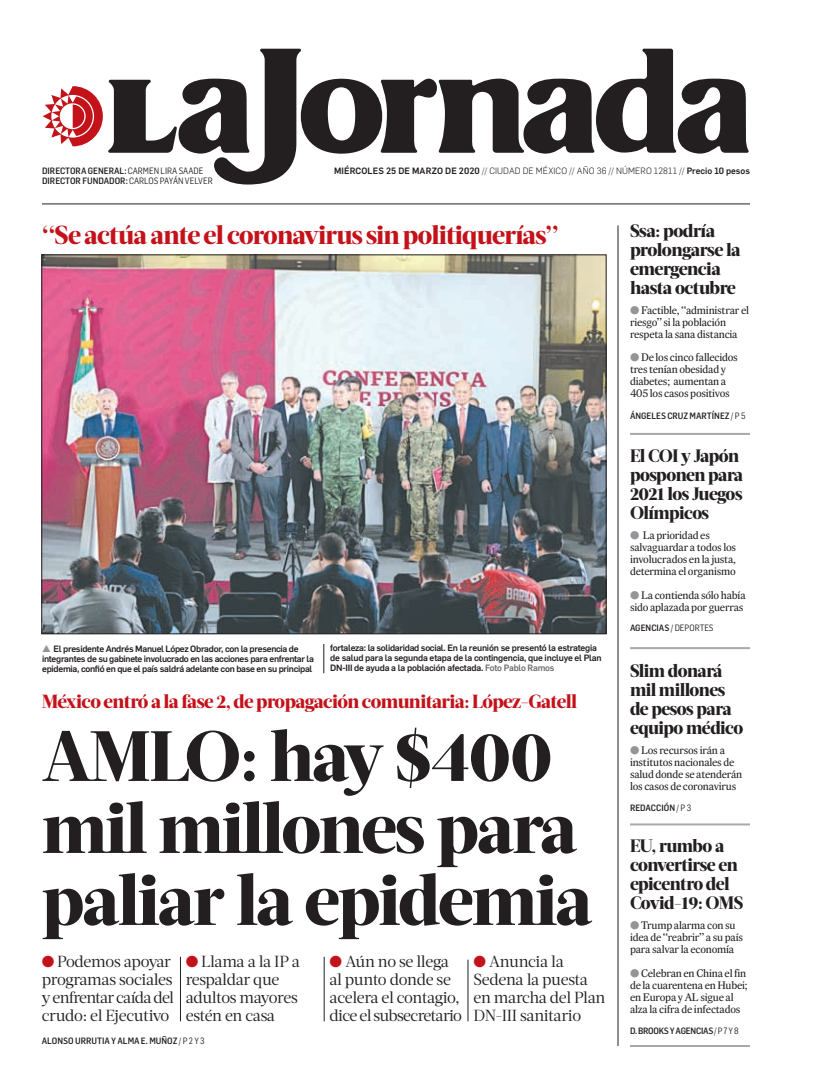
<style>
.page{position:relative;width:822px;height:1089px;background:#fff}
.page>*{position:absolute;margin:0;border:0;box-sizing:border-box;transform-origin:0 0}
.t1{font:800 71px/72px "Acta Headline";letter-spacing:-.03em;color:#231f20}
.t2{font:800 26px "Acta Headline";letter-spacing:-.03em;color:#c4121a}
.t3{font:800 19px "Acta Headline";letter-spacing:-.03em;color:#c4121a}
.t4{font:800 18px/19px "Acta Headline";letter-spacing:-.03em;color:#231f20}
.t5{font:16px/18px "Acta Deck";letter-spacing:-.025em;color:#231f20}
.t6{font:11px/12px "Expresso Tx";letter-spacing:-.02em;color:#231f20}
.t7{font:500 9px/10px "Flama";letter-spacing:-.035em;color:#231f20}
.t8{font:500 9px "Flama Semicond";color:#231f20}
.t9{font:300 9px "Flama";letter-spacing:.01em;color:#231f20}
.t10{font:500 9px "Flama Semicond";letter-spacing:-.025em;color:#231f20}
.t11{font:9px "Flama Semicond";color:#231f20}
.s1{font-weight:400}
.s2{font-weight:500}
.s3{color:#939598}
.s4{color:#6c6d70}
.s5{color:#c4121a}
</style>
<div class="page">
<svg style="left:43px;top:49px;width:706px;height:136px"></svg>
<hr style="left:42px;top:204px;width:708px;height:1px;background:#231f20">
<hr style="left:618px;top:225px;width:1px;height:821px;background:#231f20">
<hr style="left:180px;top:957px;width:1px;height:64px;background:#231f20">
<hr style="left:324px;top:957px;width:1px;height:64px;background:#231f20">
<hr style="left:468px;top:960px;width:1px;height:61px;background:#231f20">
<img style="left:44px;top:257px;width:560px;height:375px">
<svg style="left:324px;top:644px;width:1px;height:29px"></svg>
<hr style="left:630px;top:433px;width:120px;height:2px;background:#a8a9ad">
<hr style="left:630px;top:647px;width:120px;height:2px;background:#a8a9ad">
<hr style="left:630px;top:823px;width:120px;height:2px;background:#a8a9ad">
<hr style="left:630px;top:1045px;width:120px;height:2px;background:#a8a9ad">
<p class="t8" style="left:42px;top:168px;width:163px">DIRECTORA GENERAL: <span class="s1">CARMEN LIRA SAADE</span></p>
<p class="t9" style="left:334px;top:168px;width:417px"><span class="s2">MIÉRCOLES 25 DE MARZO DE 2020</span> // CIUDAD DE MÉXICO // AÑO 36 // NÚMERO 12811 // <span class="s2">Precio 10 pesos</span></p>
<p class="t8" style="left:42px;top:178px;width:172px">DIRECTOR FUNDADOR: <span class="s1">CARLOS PAYÁN VELVER</span></p>
<h2 class="t2" style="left:42px;top:225px;width:519px">‘‘Se actúa ante el coronavirus sin politiquerías’’</h2>
<p class="t7" style="left:42px;top:644px;width:273px"><span class="s3">▲</span> El presidente Andrés Manuel López Obrador, con la presencia de integrantes de su gabinete involucrado en las acciones para enfrentar la epidemia, confió en que el país saldrá adelante con base en su principal</p>
<p class="t7" style="left:330px;top:644px;width:273px">fortaleza: la solidaridad social. En la reunión se presentó la estrategia de salud para la segunda etapa de la contingencia, que incluye el Plan<br>DN-III de ayuda a la población afectada. <span class="s4">Foto Pablo Ramos</span></p>
<h3 class="t3" style="left:42px;top:694px;width:537px">México entró a la fase 2, de propagación comunitaria: López-Gatell</h3>
<h1 class="t1" style="left:42px;top:726px;width:552px">AMLO: hay $400 mil millones para paliar la epidemia</h1>
<h3 class="t5" style="left:42px;top:954px;width:134px"><span class="s5">●</span> Podemos apoyar programas sociales y enfrentar caída del crudo: el Ejecutivo</h3>
<h3 class="t5" style="left:186px;top:954px;width:116px"><span class="s5">●</span> Llama a la IP a respaldar que adultos mayores estén en casa</h3>
<h3 class="t5" style="left:330px;top:954px;width:134px"><span class="s5">●</span> Aún no se llega al punto donde se acelera el contagio, dice el subsecretario</h3>
<h3 class="t5" style="left:474px;top:954px;width:133px"><span class="s5">●</span> Anuncia la<br>Sedena la puesta en marcha del Plan<br>DN-III sanitario</h3>
<p class="t8" style="left:42px;top:1038px;width:164px">ALONSO URRUTIA Y ALMA E. MUÑOZ <span class="s1">/ P 2 Y 3</span></p>
<h3 class="t4" style="left:630px;top:223px;width:112px">Ssa: podría prolongarse la emergencia hasta octubre</h3>
<p class="t6" style="left:630px;top:305px;width:121px"><span class="s3">●</span> Factible, ‘‘administrar el riesgo’’ si la población respeta la sana distancia</p>
<p class="t6" style="left:630px;top:352px;width:109px"><span class="s3">●</span> De los cinco fallecidos tres tenían obesidad y diabetes; aumentan a<br>405 los casos positivos</p>
<p class="t8" style="left:630px;top:413px;width:117px">ÁNGELES CRUZ MARTÍNEZ <span class="s1">/ P 5</span></p>
<h3 class="t4" style="left:630px;top:447px;width:115px">El COI y Japón posponen para<br>2021 los Juegos<br>Olímpicos</h3>
<p class="t6" style="left:630px;top:530px;width:108px"><span class="s3">●</span> La prioridad es salvaguardar a todos los involucrados en la justa, determina el organismo</p>
<p class="t6" style="left:630px;top:590px;width:117px"><span class="s3">●</span> La contienda sólo había sido aplazada por guerras</p>
<p class="t11" style="left:630px;top:624px;width:85px"><span class="s2">AGENCIAS</span> / DEPORTES</p>
<h3 class="t4" style="left:630px;top:662px;width:115px">Slim donará mil millones de pesos para equipo médico</h3>
<p class="t6" style="left:630px;top:745px;width:114px"><span class="s3">●</span> Los recursos irán a institutos nacionales de salud donde se atenderán los casos de coronavirus</p>
<p class="t8" style="left:630px;top:804px;width:63px">REDACCIÓN <span class="s1">/ P 3</span></p>
<h3 class="t4" style="left:630px;top:838px;width:115px">EU, rumbo a convertirse en epicentro del<br>Covid-19: OMS</h3>
<p class="t6" style="left:630px;top:920px;width:115px"><span class="s3">●</span> Trump alarma con su idea de ‘‘reabrir’’ a su país para salvar la economía</p>
<p class="t6" style="left:630px;top:968px;width:119px"><span class="s3">●</span> Celebran en China el fin de la cuarentena en Hubei; en Europa y AL sigue al alza la cifra de infectados</p>
<p class="t10" style="left:630px;top:1028px;width:110px">D. BROOKS Y AGENCIAS <span class="s1">/ P 7 Y 8</span></p>
</div>
